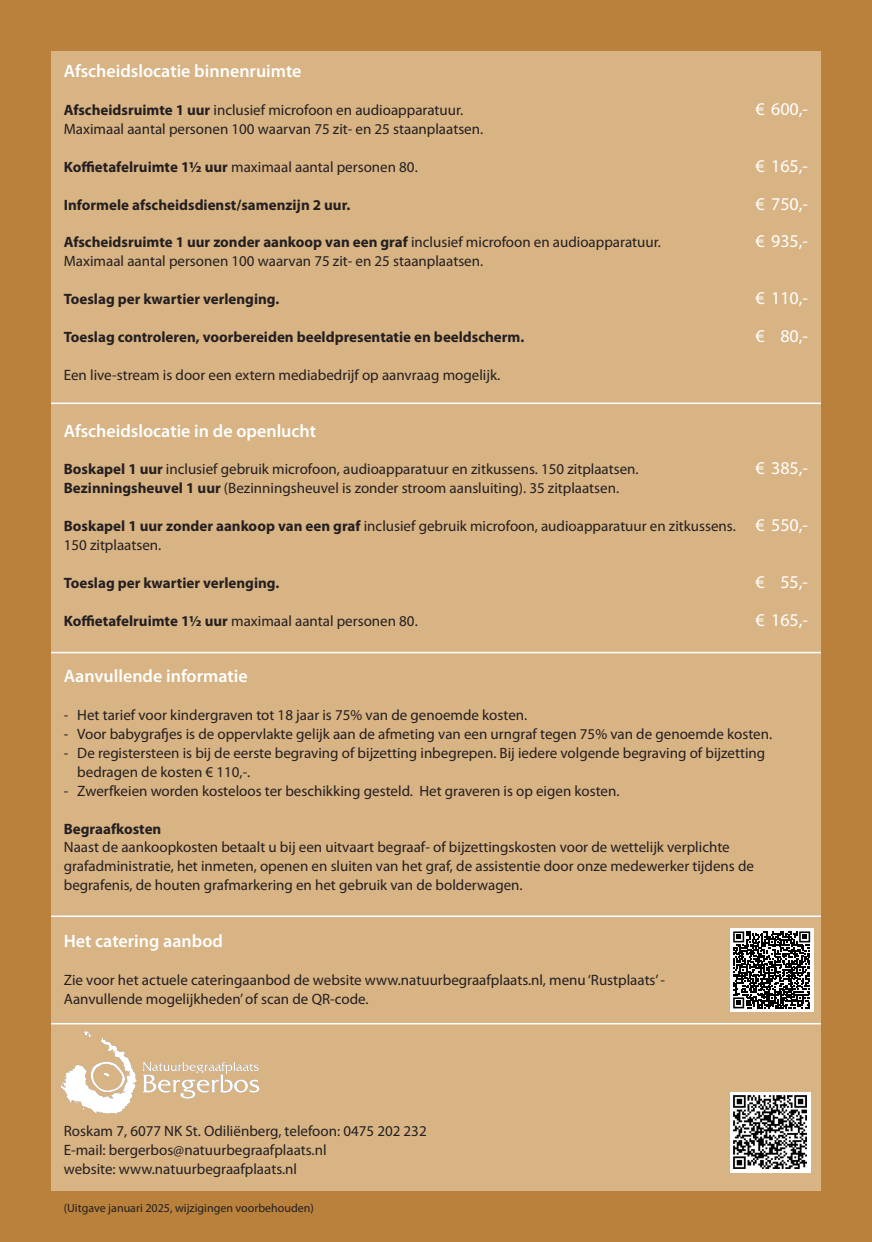
<style>
.page{position:relative;width:872px;height:1242px;background:#b9813c}
.page>*{position:absolute;margin:0;border:0;box-sizing:border-box;transform-origin:0 0}
.t1{font:600 18px "Myriad Pro";color:#fff}
.t2{font:18px "Myriad Pro";color:#fff}
.t3{font:15px "Myriad Pro";color:#231f20}
.t4{font:700 15px "Myriad Pro";color:#231f20}
.t5{font:12px "Myriad Pro";color:#231f20}
.s1{font-weight:700}
.s2{font-weight:400}
.s3{font-size:18px;color:#fff}
</style>
<div class="page">
<div style="left:51px;top:51px;width:770px;height:1140px;background:#d8b384"></div>
<hr style="left:51px;top:402px;width:770px;height:2px;background:#fff">
<hr style="left:51px;top:652px;width:770px;height:1px;background:#fff">
<hr style="left:51px;top:915px;width:770px;height:2px;background:#fff">
<hr style="left:51px;top:1023px;width:770px;height:1px;background:#fff">
<div style="left:730px;top:928px;width:83px;height:83px;background:#fff"></div>
<svg style="left:733px;top:931px;width:77px;height:77px"></svg>
<div style="left:730px;top:1092px;width:80px;height:80px;background:#fff"></div>
<img style="left:733px;top:1095px;width:74px;height:74px">
<svg style="left:61px;top:1031px;width:198px;height:83px"></svg>
<p class="t1" style="left:64px;top:60px;width:239px">Afscheidslocatie binnenruimte</p>
<p class="t3" style="left:64px;top:101px;width:401px"><span class="s1">Afscheidsruimte 1 uur</span> inclusief microfoon en audioapparatuur.</p>
<p class="t2" style="left:755px;top:98px;width:54px">€ 600,-</p>
<p class="t3" style="left:64px;top:120px;width:421px">Maximaal aantal personen 100 waarvan 75 zit- en 25 staanplaatsen.</p>
<p class="t3" style="left:64px;top:158px;width:355px"><span class="s1">Koffietafelruimte 1½ uur</span> maximaal aantal personen 80.</p>
<p class="t2" style="left:755px;top:155px;width:54px">€ 165,-</p>
<p class="t4" style="left:64px;top:195px;width:288px">Informele afscheidsdienst/samenzijn 2 uur.</p>
<p class="t2" style="left:755px;top:192px;width:54px">€ 750,-</p>
<p class="t4" style="left:64px;top:233px;width:598px">Afscheidsruimte 1 uur zonder aankoop van een graf <span class="s2">inclusief microfoon en audioapparatuur.</span></p>
<p class="t2" style="left:755px;top:230px;width:54px">€ 935,-</p>
<p class="t3" style="left:64px;top:252px;width:421px">Maximaal aantal personen 100 waarvan 75 zit- en 25 staanplaatsen.</p>
<p class="t4" style="left:64px;top:289px;width:217px">Toeslag per kwartier verlenging.</p>
<p class="t2" style="left:755px;top:287px;width:54px">€ 110,-</p>
<p class="t4" style="left:64px;top:327px;width:462px">Toeslag controleren, voorbereiden beeldpresentatie en beeldscherm.</p>
<p class="t2" style="left:755px;top:325px;width:54px">€ 80,-</p>
<p class="t3" style="left:64px;top:365px;width:438px">Een live-stream is door een extern mediabedrijf op aanvraag mogelijk.</p>
<p class="t1" style="left:64px;top:419px;width:254px">Afscheidslocatie in de openlucht</p>
<p class="t3" style="left:64px;top:460px;width:576px"><span class="s1">Boskapel 1 uur</span> inclusief gebruik microfoon, audioapparatuur en zitkussens. 150 zitplaatsen.</p>
<p class="t2" style="left:755px;top:457px;width:54px">€ 385,-</p>
<p class="t3" style="left:64px;top:479px;width:557px"><span class="s1">Bezinningsheuvel 1 uur</span> (Bezinningsheuvel is zonder stroom aansluiting). 35 zitplaatsen.</p>
<p class="t3" style="left:64px;top:517px;width:746px"><span class="s1">Boskapel 1 uur zonder aankoop van een graf</span> inclusief gebruik microfoon, audioapparatuur en zitkussens. <span class="s3">€ 550,-</span></p>
<p class="t3" style="left:64px;top:536px;width:99px">150 zitplaatsen.</p>
<p class="t4" style="left:64px;top:573px;width:217px">Toeslag per kwartier verlenging.</p>
<p class="t2" style="left:755px;top:570px;width:54px">€ 55,-</p>
<p class="t3" style="left:64px;top:611px;width:355px"><span class="s1">Koffietafelruimte 1½ uur</span> maximaal aantal personen 80.</p>
<p class="t2" style="left:755px;top:608px;width:54px">€ 165,-</p>
<p class="t1" style="left:64px;top:665px;width:185px">Aanvullende informatie</p>
<p class="t3" style="left:64px;top:706px;width:465px">- Het tarief voor kindergraven tot 18 jaar is 75% van de genoemde kosten.</p>
<p class="t3" style="left:64px;top:725px;width:710px">- Voor babygrafjes is de oppervlakte gelijk aan de afmeting van een urngraf tegen 75% van de genoemde kosten.</p>
<p class="t3" style="left:64px;top:743px;width:703px">- De registersteen is bij de eerste begraving of bijzetting inbegrepen. Bij iedere volgende begraving of bijzetting</p>
<p class="t3" style="left:77px;top:762px;width:175px">bedragen de kosten € 110,-.</p>
<p class="t3" style="left:64px;top:781px;width:557px">- Zwerfkeien worden kosteloos ter beschikking gesteld. Het graveren is op eigen kosten.</p>
<p class="t4" style="left:64px;top:818px;width:99px">Begraafkosten</p>
<p class="t3" style="left:64px;top:838px;width:667px">Naast de aankoopkosten betaalt u bij een uitvaart begraaf- of bijzettingskosten voor de wettelijk verplichte</p>
<p class="t3" style="left:64px;top:857px;width:691px">grafadministratie, het inmeten, openen en sluiten van het graf, de assistentie door onze medewerker tijdens de</p>
<p class="t3" style="left:64px;top:876px;width:460px">begrafenis, de houten grafmarkering en het gebruik van de bolderwagen.</p>
<p class="t1" style="left:64px;top:929px;width:161px">Het catering aanbod</p>
<p class="t3" style="left:64px;top:970px;width:602px">Zie voor het actuele cateringaanbod de website www.natuurbegraafplaats.nl, menu ‘Rustplaats’ -</p>
<p class="t3" style="left:64px;top:989px;width:306px">Aanvullende mogelijkheden’ of scan de QR-code.</p>
<p class="t3" style="left:64px;top:1121px;width:364px">Roskam 7, 6077 NK St. Odiliënberg, telefoon: 0475 202 232</p>
<p class="t3" style="left:64px;top:1140px;width:264px">E-mail: bergerbos@natuurbegraafplaats.nl</p>
<p class="t3" style="left:64px;top:1159px;width:235px">website: www.natuurbegraafplaats.nl</p>
<p class="t5" style="left:64px;top:1200px;width:252px">(Uitgave januari 2025, wijzigingen voorbehouden)</p>
</div>
